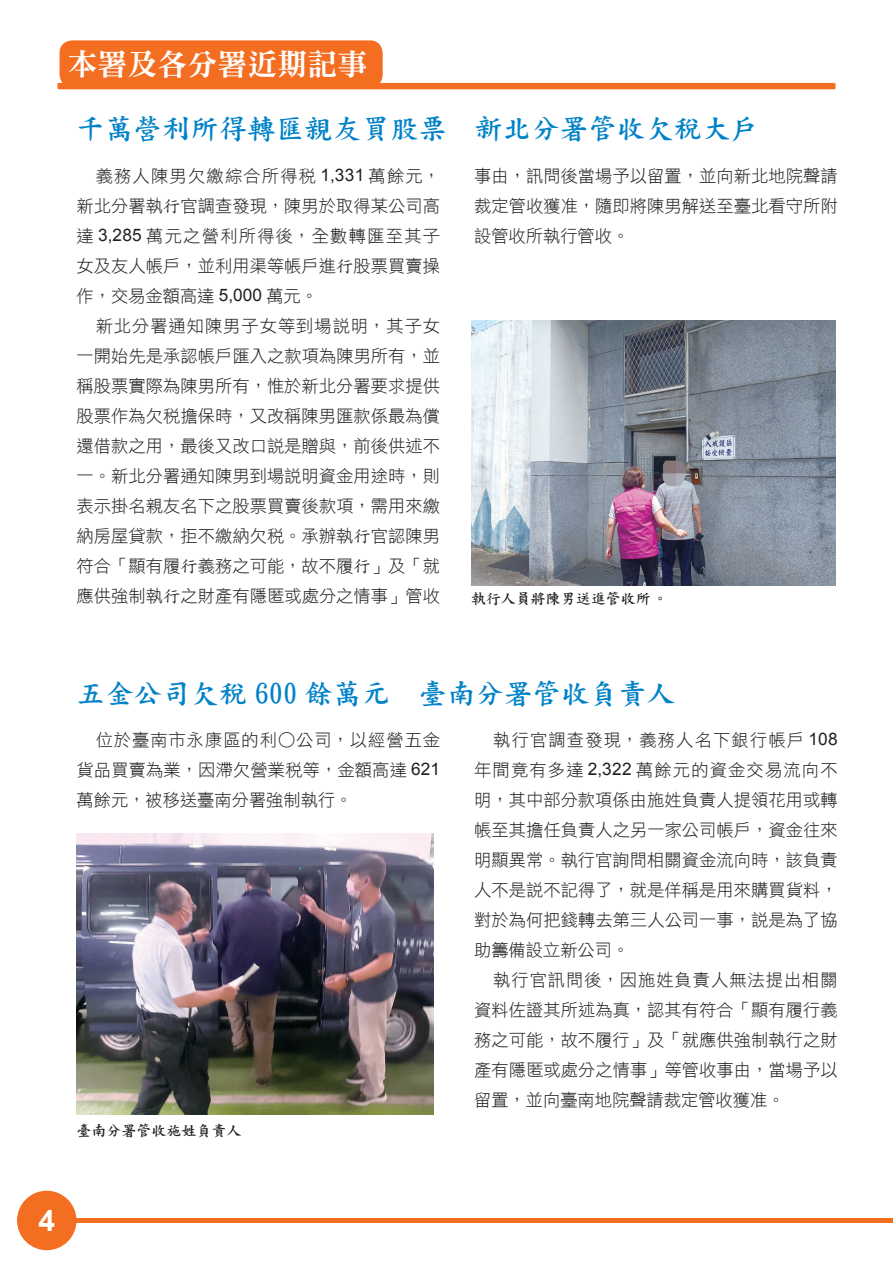
<style>
.page{position:relative;width:893px;height:1263px;background:#fff}
.page>*{position:absolute;margin:0;border:0;box-sizing:border-box;transform-origin:0 0}
._２版標題_桃紅{font:30px "DFN Ming XB HK BF";color:#fff}
.t1{font:700 30px "Arial";color:#fff}
.NEW內文大標次標{font:28.5px "DF Kai Shu W7 HK BF";color:#0082c8}
.NEW內文{font:17.25px/30px "DF Hei Lt HK BF";letter-spacing:.005em;color:#231f20;text-align:justify}
.圖說{font:15px "DF Kai Shu W7 HK BF";color:#231f20}
.s1{font-family:"Arial"}
.s2{font-family:"DF Kai Shu SB Estd BF"}
</style>
<div class="page">
<hr style="left:43px;top:1218px;width:850px;height:4px;background:#f36e21">
<div style="left:17px;top:1191px;width:60px;height:59px;background:#f36e21;border-radius:50%"></div>
<div style="left:60px;top:40px;width:323px;height:47px;background:#f36e21;border-radius:13px"></div>
<div style="left:57px;top:83px;width:779px;height:6px;background:#f36e21"></div>
<img style="left:77px;top:834px;width:357px;height:280px">
<img style="left:472px;top:321px;width:364px;height:265px">
<p class="_２版標題_桃紅" style="left:68px;top:49px;width:301px">本署及各分署近期記事</p>
<p class="NEW內文大標次標" style="left:77px;top:114px;width:684px">千萬營利所得轉匯親友買股票 新北分署管收欠稅大戶</p>
<p class="NEW內文" style="left:77px;top:161px;width:365px;text-indent:19px">義務人陳男欠繳綜合所得稅 <span class="s1">1,331</span> 萬餘元，新北分署執<span class="s2">行</span>官調查發現，陳男於取得某公司高達 <span class="s1">3,285</span> 萬元之營利所得後，全數轉匯至其子女及友人帳戶，並利用渠等帳戶進<span class="s2">行</span>股票買賣操作，交易金額高達 <span class="s1">5,000</span> 萬元。</p>
<p class="NEW內文" style="left:77px;top:311px;width:365px;text-indent:19px">新北分署通知陳男子女等到場說明，其子女一開始先是承認帳戶匯入之款項為陳男所有，並稱股票實際為陳男所有，惟於新北分署要求提供股票作為欠稅擔保時，又改稱陳男匯款係最為償還借款之用，最後又改口說是贈與，前後供述不一。新北分署通知陳男到場說明資金用途時，則表示掛名親友名下之股票買賣後款項，需用來繳納房屋貸款，拒不繳納欠稅。承辦執<span class="s2">行</span>官認陳男符合「顯有履<span class="s2">行</span>義務之可能，故不履<span class="s2">行</span>」及「就應供強制執<span class="s2">行</span>之財產有隱匿或處分之情事」管收</p>
<p class="NEW內文" style="left:474px;top:161px;width:365px">事由，訊問後當場予以留置，並向新北地院聲請裁定管收獲准，隨即將陳男解送至臺北看守所附設管收所執行管收。</p>
<p class="圖說" style="left:471px;top:591px;width:198px">執行人員將陳男送進管收所。</p>
<p class="NEW內文大標次標" style="left:77px;top:679px;width:600px">五金公司欠稅 600 餘萬元 臺南分署管收負責人</p>
<p class="NEW內文" style="left:77px;top:725px;width:365px;text-indent:19px">位於臺南市永康區的利○公司，以經營五金貨品買賣為業，因滯欠營業稅等，金額高達 <span class="s1">621</span>萬餘元，被移送臺南分署強制執行。</p>
<p class="NEW內文" style="left:474px;top:725px;width:365px;text-indent:19px">執行官調查發現，義務人名下銀行帳戶 <span class="s1">108</span>年間竟有多達 <span class="s1">2,322</span> 萬餘元的資金交易流向不明，其中部分款項係由施姓負責人提領花用或轉帳至其擔任負責人之另一家公司帳戶，資金往來明顯異常。執行官詢問相關資金流向時，該負責人不是說不記得了，就是佯稱是用來購買貨料，對於為何把錢轉去第三人公司一事，說是為了協助籌備設立新公司。</p>
<p class="NEW內文" style="left:474px;top:965px;width:365px;text-indent:19px">執行官訊問後，因施姓負責人無法提出相關資料佐證其所述為真，認其有符合「顯有履行義務之可能，故不履行」及「就應供強制執行之財產有隱匿或處分之情事」等管收事由，當場予以留置，並向臺南地院聲請裁定管收獲准。</p>
<p class="圖說" style="left:77px;top:1123px;width:167px">臺南分署管收施姓負責人</p>
<h1 class="t1" style="left:38px;top:1201px;width:18px">4</h1>
</div>
